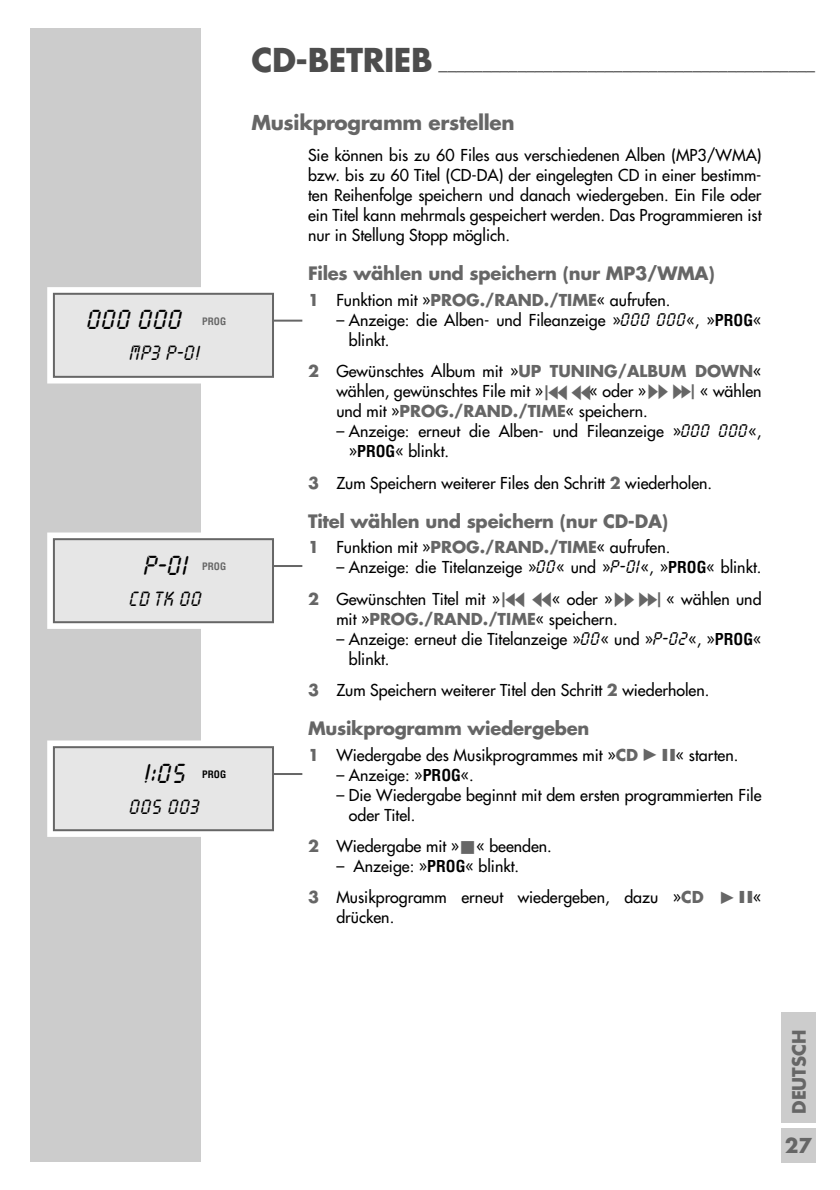
<style>
.page{position:relative;width:840px;height:1190px;background:#fff}
.page>*{position:absolute;margin:0;border:0;box-sizing:border-box;transform-origin:0 0}
.t1{font:24px "LP Digital";color:#000}
.t2{font:700 20px "Futura";letter-spacing:-.015em;color:#666}
.t3{font:700 18px "Futura";letter-spacing:-.015em;color:#666}
.t4{font:18px "LP Digital";color:#000}
.t5{font:16px/20px "Futura";color:#000}
.t6{font:700 16px "Futura";color:#666}
.t7{font:800 16px "Futura";color:#666}
.t8{font:700 condensed 10px "Helvetica";color:#666}
.t9{font:700 condensed 10px "Helvetica";color:#000}
.s1{font-size:32px;color:#4d4d4d}
.s2{font-weight:700;color:#666}
.s3{font-family:"LP Digital"}
.s4{font-family:"Helvetica";font-weight:700;font-stretch:condensed}
.s5{font-family:"Grund Son Se";font-size:14px;color:#666}
.s6{font-weight:400;color:#000}
.s7{font-weight:800;color:#666}
.s8{font-family:"Grund Son Se";font-size:12px;color:#666}
</style>
<div class="page">
<div style="left:30px;top:28px;width:170px;height:1134px;background:#ccc"></div>
<div style="left:781px;top:1012px;width:34px;height:111px;background:#ccc"></div>
<div style="left:781px;top:1128px;width:34px;height:34px;background:#ccc"></div>
<div style="left:47px;top:287px;width:227px;height:97px;border:6px solid #fff"></div>
<hr style="left:274px;top:320px;width:28px;height:2px;background:#666">
<div style="left:55px;top:295px;width:217px;height:81px;background:#e6e6e6"></div>
<div style="left:53px;top:293px;width:221px;height:85px;border:2px solid #666"></div>
<div style="left:47px;top:533px;width:227px;height:96px;border:6px solid #fff"></div>
<hr style="left:274px;top:565px;width:28px;height:2px;background:#666">
<div style="left:55px;top:540px;width:217px;height:81px;background:#e6e6e6"></div>
<div style="left:53px;top:538px;width:221px;height:85px;border:2px solid #666"></div>
<div style="left:47px;top:741px;width:227px;height:96px;border:6px solid #fff"></div>
<hr style="left:274px;top:773px;width:28px;height:2px;background:#666">
<div style="left:55px;top:748px;width:217px;height:81px;background:#e6e6e6"></div>
<div style="left:53px;top:746px;width:221px;height:85px;border:2px solid #666"></div>
<h1 class="t1" style="left:87px;top:307px;width:98px">000 000</h1>
<p class="t4" style="left:130px;top:344px;width:72px">MP3 P-0!</p>
<p class="t8" style="left:202px;top:317px;width:25px">PROG</p>
<h1 class="t1" style="left:144px;top:553px;width:47px">P-01</h1>
<p class="t4" style="left:130px;top:589px;width:74px">CD TK 00</p>
<p class="t8" style="left:202px;top:563px;width:25px">PROG</p>
<h1 class="t1" style="left:144px;top:761px;width:45px">!:05</h1>
<p class="t4" style="left:130px;top:797px;width:72px">005 003</p>
<p class="t9" style="left:202px;top:771px;width:25px">PROG</p>
<p class="t3" style="left:251px;top:54px;width:565px"><span class="s1">CD-BETRIEB</span> ___________________________________________</p>
<p class="t2" style="left:251px;top:113px;width:265px">Musikprogramm erstellen</p>
<p class="t5" style="left:308px;top:147px;width:455px;text-align:justify">Sie können bis zu 60 Files aus verschiedenen Alben (MP3/WMA) bzw. bis zu 60 Titel (CD-DA) der eingelegten CD in einer bestimm&shy;ten Reihenfolge speichern und danach wiedergeben. Ein File oder ein Titel kann mehrmals gespeichert werden. Das Programmieren ist nur in Stellung Stopp möglich.</p>
<p class="t3" style="left:308px;top:265px;width:408px">Files wählen und speichern (nur MP3/WMA)</p>
<p class="t5" style="left:308px;top:291px;width:364px"><span class="s2">1</span> Funktion mit »<span class="s2">PROG./RAND./TIME</span>« aufrufen.</p>
<p class="t5" style="left:349px;top:311px;width:414px;text-indent:-12px">– Anzeige: die Alben- und Fileanzeige »<span class="s3">000 000</span>«, »<span class="s4">PROG</span>« blinkt.</p>
<p class="t5" style="left:336px;top:363px;width:427px;text-align:justify;text-indent:-28px"><span class="s2">2</span> Gewünschtes Album mit »<span class="s2">UP TUNING/ALBUM DOWN</span>« wählen, gewünschtes File mit »<span class="s5">5AAA</span>« oder »<span class="s5">$S6</span> « wählen und mit »<span class="s2">PROG./RAND./TIME</span>« speichern.</p>
<p class="t5" style="left:349px;top:423px;width:414px;text-indent:-12px">– Anzeige: erneut die Alben- und Fileanzeige »<span class="s3">000 000</span>«, »<span class="s4">PROG</span>« blinkt.</p>
<p class="t5" style="left:308px;top:474px;width:406px"><span class="s2">3</span> Zum Speichern weiterer Files den Schritt <span class="s2">2</span> wiederholen.</p>
<p class="t3" style="left:308px;top:513px;width:362px">Titel wählen und speichern (nur CD-DA)</p>
<p class="t5" style="left:308px;top:539px;width:364px"><span class="s2">1</span> Funktion mit »<span class="s2">PROG./RAND./TIME</span>« aufrufen.</p>
<p class="t5" style="left:308px;top:553px;width:455px;line-height:31.4px;text-align:right">– Anzeige: die Titelanzeige »<span class="s3">00</span>« und »<span class="s3">P-01</span>«, »<span class="s4">PROG</span>« blinkt.<br><span class="s2">2</span> Gewünschten Titel mit »<span class="s5">5A AA</span>« oder »<span class="s5">$S6</span> « wählen und</p>
<p class="t6" style="left:336px;top:611px;width:283px"><span class="s6">mit »</span>PROG./RAND./TIME<span class="s6">« speichern.</span></p>
<p class="t5" style="left:349px;top:630px;width:414px;text-indent:-12px">– Anzeige: erneut die Titelanzeige »<span class="s3">00</span>« und »<span class="s3">P-02</span>«, »<span class="s4">PROG</span>« blinkt.</p>
<p class="t5" style="left:308px;top:681px;width:403px"><span class="s2">3</span> Zum Speichern weiterer Titel den Schritt <span class="s2">2</span> wiederholen.</p>
<p class="t3" style="left:308px;top:720px;width:283px">Musikprogramm wiedergeben</p>
<p class="t5" style="left:308px;top:746px;width:332px"><span class="s2">1</span> Wiedergabe des Musikprogrammes mit »<span class="s2">CD</span></p>
<p class="t5" style="left:662px;top:746px;width:78px"><span class="s7">II</span>« starten.</p>
<p class="t5" style="left:336px;top:766px;width:139px">– Anzeige: »<span class="s4">PROG</span>«.</p>
<p class="t5" style="left:349px;top:786px;width:414px;text-indent:-12px">– Die Wiedergabe beginnt mit dem ersten programmierten File oder Titel.</p>
<p class="t5" style="left:308px;top:837px;width:245px"><span class="s2">2</span> Wiedergabe mit »<span class="s8">7</span>« beenden.</p>
<p class="t5" style="left:308px;top:852px;width:397px;line-height:31.4px;text-indent:28px">– Anzeige: »<span class="s4">PROG</span>« blinkt.<br><span class="s2">3</span> Musikprogramm erneut wiedergeben, dazu »<span class="s2">CD</span></p>
<p class="t7" style="left:739px;top:890px;width:24px">II<span class="s6">«</span></p>
<p class="t5" style="left:336px;top:909px;width:59px">drücken.</p>
<p class="t3" style="left:791px;top:1114px;width:86px;rotate:-90deg">DEUTSCH</p>
<p class="t2" style="left:785px;top:1136px;width:29px">27</p>
</div>
